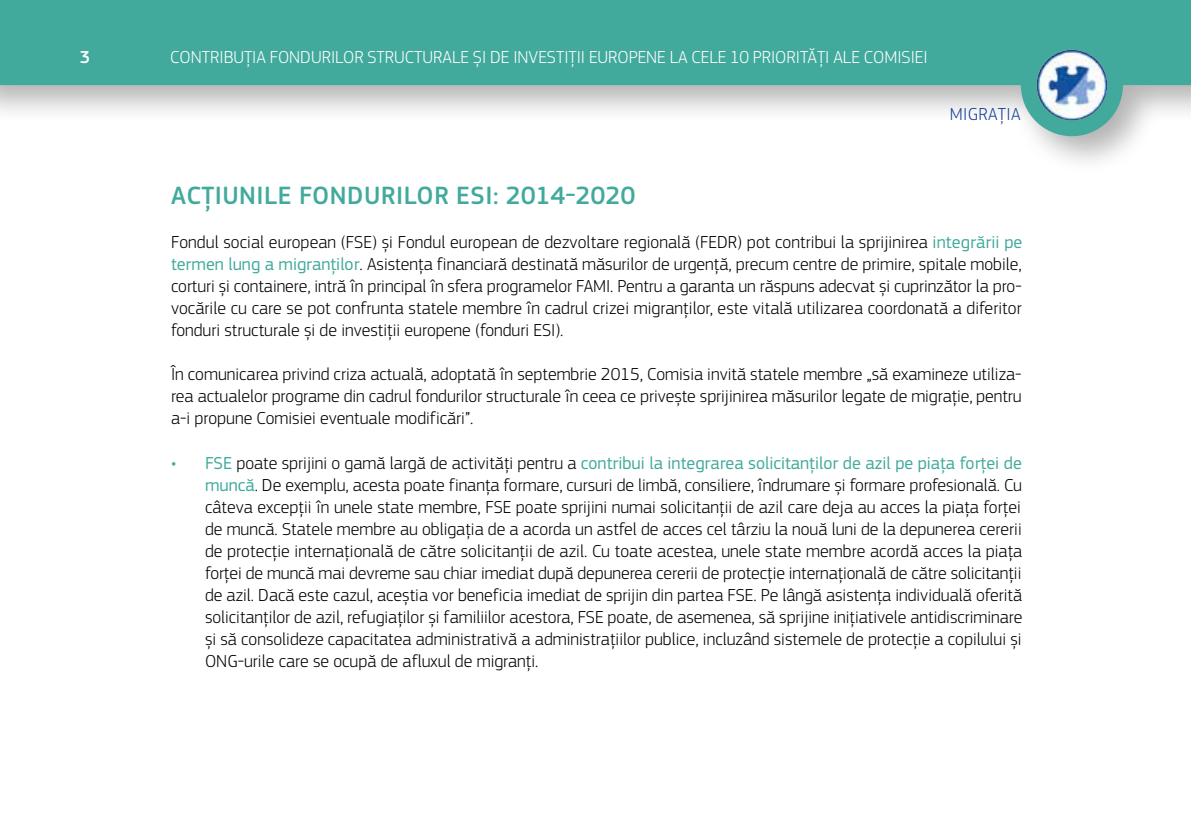
<style>
.page{position:relative;width:1191px;height:840px;background:#fff}
.page>*{position:absolute;margin:0;border:0;box-sizing:border-box;transform-origin:0 0}
.t1{font:500 26px "EC Square Sans Pro";letter-spacing:.02em;color:#41aa9c}
.t2{font:300 18px/22px "EC Square Sans Pro";color:#000;text-align:justify}
.t3{font:300 18px "EC Square Sans Pro";color:#fff}
.t4{font:300 18px "EC Square Sans Pro";letter-spacing:.02em;color:#164194}
.t5{font:500 18px "EC Square Sans Pro";color:#fff}
.s1{font-weight:400;color:#41aa9c}
.s2{font-size:20px;color:#41aa9c}
</style>
<div class="page">
<div style="left:0;top:0;width:1191px;height:174px;background:#000;opacity:.3"></div>
<div style="left:0;top:0;width:1191px;height:85px;background:#41aa9c"></div>
<div style="left:1020px;top:34px;width:103px;height:102px;background:#41aa9c;border-radius:50%"></div>
<img style="left:1036px;top:50px;width:71px;height:70px">
<p class="t5" style="left:80px;top:47px;width:12px">3</p>
<p class="t3" style="left:170px;top:47px;width:759px">CONTRIBUȚIA FONDURILOR STRUCTURALE ȘI DE INVESTIȚII EUROPENE LA CELE 10 PRIORITĂȚI ALE COMISIEI</p>
<p class="t4" style="left:950px;top:104px;width:72px">MIGRAȚIA</p>
<h1 class="t1" style="left:171px;top:180px;width:465px">ACȚIUNILE FONDURILOR ESI: 2014-2020</h1>
<p class="t2" style="left:171px;top:231px;width:853px">Fondul social european (FSE) și Fondul european de dezvoltare regională (FEDR) pot contribui la sprijinirea <span class="s1">integrării pe termen lung a migranților</span>. Asistența financiară destinată măsurilor de urgență, precum centre de primire, spitale mobile, corturi și containere, intră în principal în sfera programelor FAMI. Pentru a garanta un răspuns adecvat și cuprinzător la pro&shy;vocările cu care se pot confrunta statele membre în cadrul crizei migranților, este vitală utilizarea coordonată a diferitor fonduri structurale și de investiții europene (fonduri ESI).</p>
<p class="t2" style="left:171px;top:363px;width:852px">În comunicarea privind criza actuală, adoptată în septembrie 2015, Comisia invită statele membre „să examineze utiliza&shy;rea actualelor programe din cadrul fondurilor structurale în ceea ce privește sprijinirea măsurilor legate de migrație, pentru a-i propune Comisiei eventuale modificări”.</p>
<p class="t2" style="left:205px;top:451px;width:819px;text-indent:-34px"><span class="s2">•</span> <span class="s1">FSE</span> poate sprijini o gamă largă de activități pentru a <span class="s1">contribui la integrarea solicitanților de azil pe piața forței de muncă</span>. De exemplu, acesta poate finanța formare, cursuri de limbă, consiliere, îndrumare și formare profesională. Cu câteva excepții în unele state membre, FSE poate sprijini numai solicitanții de azil care deja au acces la piața forței de muncă. Statele membre au obligația de a acorda un astfel de acces cel târziu la nouă luni de la depunerea cererii de protecție internațională de către solicitanții de azil. Cu toate acestea, unele state membre acordă acces la piața forței de muncă mai devreme sau chiar imediat după depunerea cererii de protecție internațională de către solicitanții de azil. Dacă este cazul, aceștia vor beneficia imediat de sprijin din partea FSE. Pe lângă asistența individuală oferită solicitanților de azil, refugiaților și familiilor acestora, FSE poate, de asemenea, să sprijine inițiativele antidiscriminare și să consolideze capacitatea administrativă a administrațiilor publice, incluzând sistemele de protecție a copilului și ONG-urile care se ocupă de afluxul de migranți.</p>
</div>
